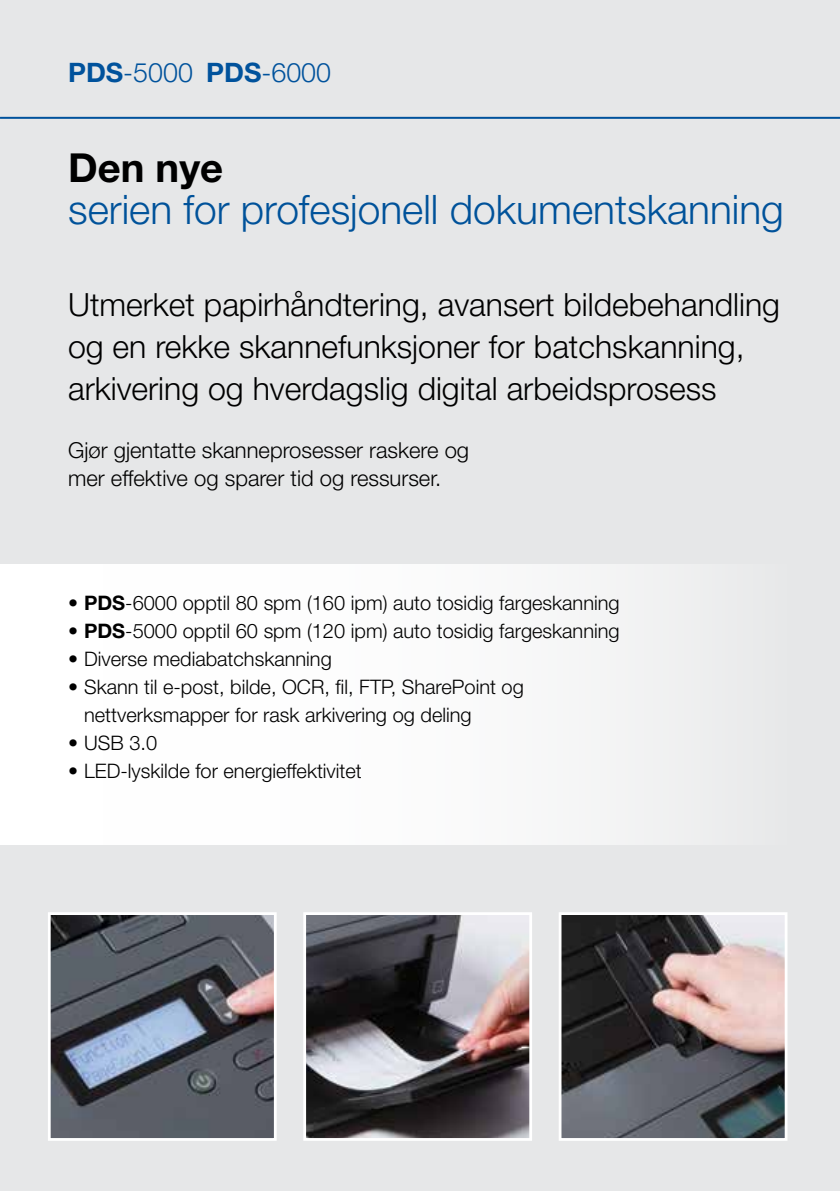
<style>
.page{position:relative;width:840px;height:1191px;background:#fff}
.page>*{position:absolute;margin:0;border:0;box-sizing:border-box;transform-origin:0 0}
.t1{font:300 40.6px "Helvetica Neue LT Pro";color:#00529a}
.t2{font:700 40px "Helvetica Neue LT Pro";color:#000}
.t3{font:300 32px/42px "Helvetica Neue LT Pro";color:#000}
.t4{font:300 26.8px "Helvetica Neue LT Pro";color:#00529c}
.t5{font:300 22px/28.6px "Helvetica Neue LT Pro";color:#000}
.t6{font:300 20px/28px "Helvetica Neue LT Pro";color:#000}
.s1{font-weight:700}
</style>
<div class="page">
<div style="left:0;top:0;width:839px;height:1191px;background:#e6e7e8"></div>
<div style="left:0;top:564px;width:792px;height:281px;background:#fff"></div>
<hr style="left:0;top:117px;width:839px;height:2px;background:#00529c">
<img style="left:52px;top:916px;width:220px;height:220px">
<div style="left:48px;top:912px;width:228px;height:228px;border:3px solid #fff"></div>
<img style="left:307px;top:916px;width:220px;height:220px">
<div style="left:303px;top:912px;width:228px;height:228px;border:3px solid #fff"></div>
<img style="left:562px;top:916px;width:221px;height:220px">
<div style="left:558px;top:912px;width:229px;height:228px;border:3px solid #fff"></div>
<h3 class="t4" style="left:68px;top:56px;width:264px"><span class="s1">PDS</span>-5000 <span class="s1">PDS</span>-6000</h3>
<h2 class="t2" style="left:68px;top:143px;width:156px">Den nye</h2>
<h1 class="t1" style="left:68px;top:184px;width:717px">serien for profesjonell dokumentskanning</h1>
<h3 class="t3" style="left:68px;top:283px;width:713px">Utmerket papirhåndtering, avansert bildebehandling og en rekke skannefunksjoner for batchskanning, arkivering og hverdagslig digital arbeidsprosess</h3>
<p class="t5" style="left:68px;top:435px;width:402px">Gjør gjentatte skanneprosesser raskere og mer effektive og sparer tid og ressurser.</p>
<p class="t6" style="left:68px;top:589px;width:552px">• <span class="s1">PDS</span>-6000 opptil 80 spm (160 ipm) auto tosidig fargeskanning</p>
<p class="t6" style="left:68px;top:617px;width:552px">• <span class="s1">PDS</span>-5000 opptil 60 spm (120 ipm) auto tosidig fargeskanning</p>
<p class="t6" style="left:68px;top:645px;width:265px">• Diverse mediabatchskanning</p>
<p class="t6" style="left:84px;top:673px;width:441px;text-indent:-16px">• Skann til e-post, bilde, OCR, fil, FTP, SharePoint og nettverksmapper for rask arkivering og deling</p>
<p class="t6" style="left:68px;top:729px;width:90px">• USB 3.0</p>
<p class="t6" style="left:68px;top:757px;width:295px">• LED-lyskilde for energieffektivitet</p>
</div>
